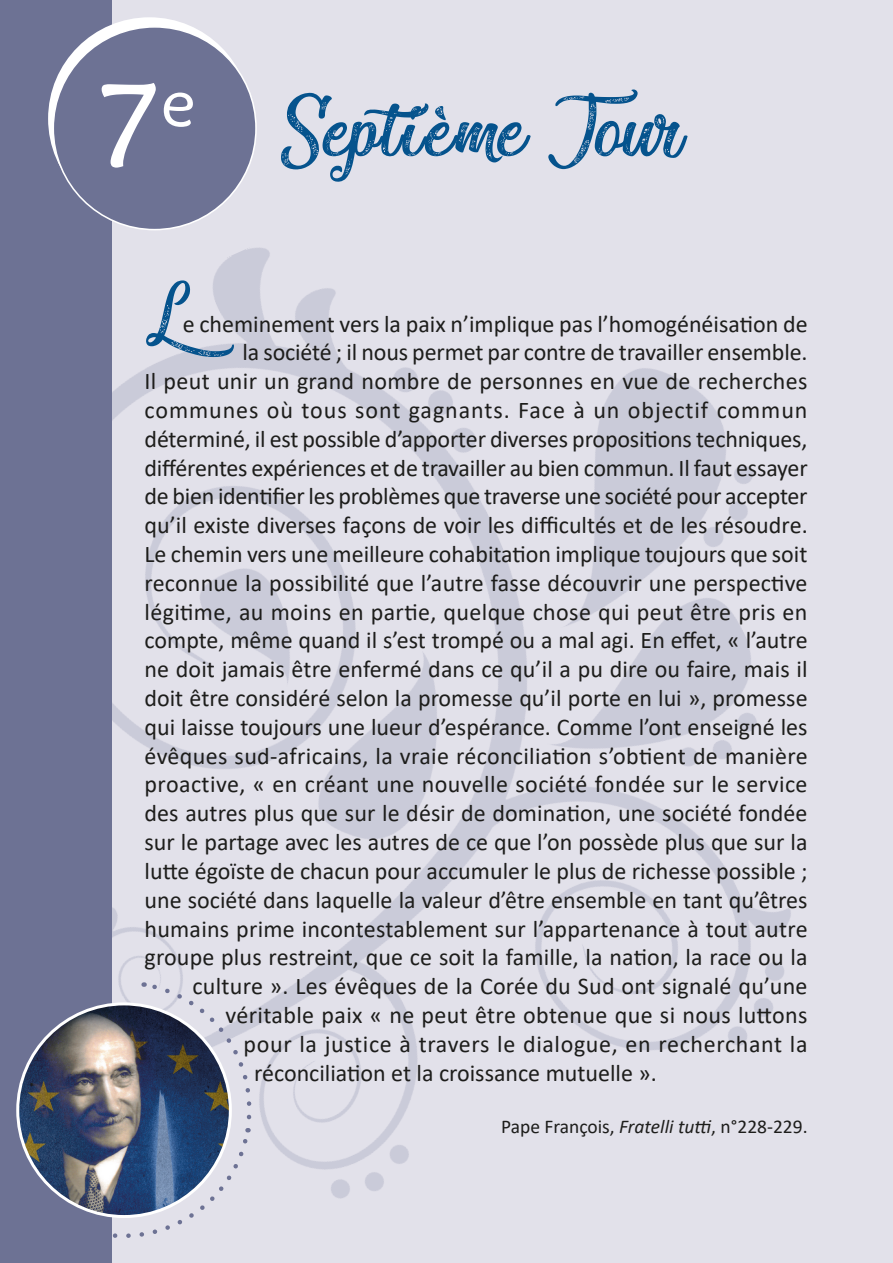
<style>
.page{position:relative;width:893px;height:1263px;background:#e2e1ea}
.page>*{position:absolute;margin:0;border:0;box-sizing:border-box;transform-origin:0 0}
.t1{font:103.65px "Miraculous&Christmas";letter-spacing:.005em;color:#05538d}
.t2{font:24px "Calibri";color:#1d1d1b}
.t3{font:24px "Calibri";letter-spacing:.02em;color:#1d1d1b}
.t4{font:24px "Calibri";letter-spacing:.04em;color:#1d1d1b}
.t5{font:24px "Calibri";letter-spacing:.025em;color:#1d1d1b}
.t6{font:19.5px "Calibri";color:#1d1d1b}
.s1{font-family:"Maiandra GD";font-size:118.5px;color:#fff}
.s2{font-style:italic}
</style>
<div class="page">
<img style="left:111px;top:97px;width:565px;height:1166px">
<img style="left:676px;top:378px;width:115px;height:669px">
<div style="left:0;top:0;width:111px;height:1263px;background:#6d7294"></div>
<div style="left:48px;top:17px;width:203px;height:203px;background:#fff;border-radius:50%"></div>
<div style="left:53px;top:27px;width:203px;height:203px;background:#6d7294;border-radius:50%"></div>
<img style="left:18px;top:1004px;width:212px;height:212px;border-radius:106px">
<svg style="left:110px;top:1128px;width:142px;height:112px"></svg>
<svg style="left:144px;top:980px;width:109px;height:142px"></svg>
<svg style="left:146px;top:280px;width:88px;height:77px"></svg>
<h1 class="t1" style="left:94px;top:76px;width:590px"><span class="s1">7</span><sup>e</sup> Septième Jour</h1>
<p class="t2" style="left:183px;top:307px;width:626px">e cheminement vers la paix n’implique pas l’homogénéisation de</p>
<p class="t2" style="left:243px;top:336px;width:566px">la société ; il nous permet par contre de travailler ensemble.</p>
<p class="t2" style="left:145px;top:365px;width:664px">Il peut unir un grand nombre de personnes en vue de recherches</p>
<p class="t4" style="left:145px;top:393px;width:664px">communes où tous sont gagnants. Face à un objectif commun</p>
<p class="t2" style="left:145px;top:422px;width:664px">déterminé, il est possible d’apporter diverses propositions techniques,</p>
<p class="t2" style="left:145px;top:451px;width:665px">différentes expériences et de travailler au bien commun. Il faut essayer</p>
<p class="t2" style="left:145px;top:480px;width:664px">de bien identifier les problèmes que traverse une société pour accepter</p>
<p class="t2" style="left:145px;top:509px;width:665px">qu’il existe diverses façons de voir les difficultés et de les résoudre.</p>
<p class="t2" style="left:145px;top:537px;width:664px">Le chemin vers une meilleure cohabitation implique toujours que soit</p>
<p class="t2" style="left:145px;top:566px;width:664px">reconnue la possibilité que l’autre fasse découvrir une perspective</p>
<p class="t2" style="left:145px;top:595px;width:664px">légitime, au moins en partie, quelque chose qui peut être pris en</p>
<p class="t2" style="left:145px;top:624px;width:665px">compte, même quand il s’est trompé ou a mal agi. En effet, « l’autre</p>
<p class="t2" style="left:145px;top:653px;width:664px">ne doit jamais être enfermé dans ce qu’il a pu dire ou faire, mais il</p>
<p class="t2" style="left:145px;top:681px;width:665px">doit être considéré selon la promesse qu’il porte en lui », promesse</p>
<p class="t2" style="left:145px;top:710px;width:664px">qui laisse toujours une lueur d’espérance. Comme l’ont enseigné les</p>
<p class="t2" style="left:145px;top:739px;width:665px">évêques sud-africains, la vraie réconciliation s’obtient de manière</p>
<p class="t3" style="left:145px;top:768px;width:664px">proactive, « en créant une nouvelle société fondée sur le service</p>
<p class="t2" style="left:145px;top:797px;width:664px">des autres plus que sur le désir de domination, une société fondée</p>
<p class="t2" style="left:145px;top:825px;width:664px">sur le partage avec les autres de ce que l’on possède plus que sur la</p>
<p class="t2" style="left:145px;top:854px;width:665px">lutte égoïste de chacun pour accumuler le plus de richesse possible ;</p>
<p class="t2" style="left:145px;top:883px;width:665px">une société dans laquelle la valeur d’être ensemble en tant qu’êtres</p>
<p class="t2" style="left:145px;top:912px;width:664px">humains prime incontestablement sur l’appartenance à tout autre</p>
<p class="t2" style="left:145px;top:941px;width:664px">groupe plus restreint, que ce soit la famille, la nation, la race ou la</p>
<p class="t2" style="left:193px;top:969px;width:616px">culture ». Les évêques de la Corée du Sud ont signalé qu’une</p>
<p class="t2" style="left:226px;top:998px;width:583px">véritable paix « ne peut être obtenue que si nous luttons</p>
<p class="t5" style="left:244px;top:1027px;width:565px">pour la justice à travers le dialogue, en recherchant la</p>
<p class="t2" style="left:254px;top:1056px;width:404px">réconciliation et la croissance mutuelle ».</p>
<p class="t6" style="left:501px;top:1113px;width:308px">Pape François, <span class="s2">Fratelli tutti</span>, n°228-229.</p>
</div>
